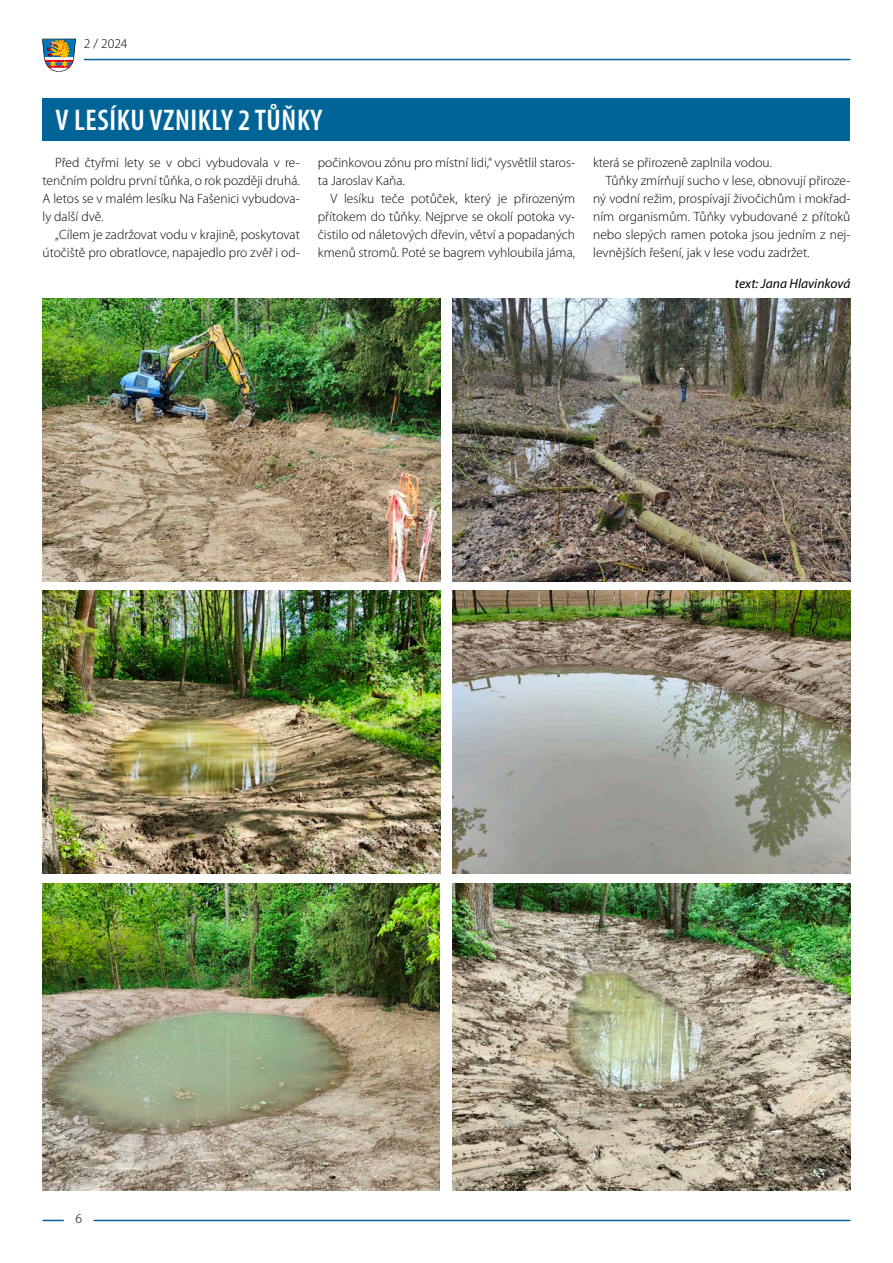
<style>
.page{position:relative;width:893px;height:1263px;background:#fff}
.page>*{position:absolute;margin:0;border:0;box-sizing:border-box;transform-origin:0 0}
.t1{font:600 condensed 30px "Myriad Pro";letter-spacing:.02em;color:#fff}
.t2{font:300 13.5px/18px "Myriad Pro";color:#000;text-align:justify}
.t3{font:italic 13.5px "Myriad Pro";color:#000}
</style>
<div class="page">
<hr style="left:94px;top:1220px;width:756px;height:1px;background:#006497">
<svg style="left:43px;top:1220px;width:21px;height:1px"></svg>
<hr style="left:84px;top:59px;width:766px;height:1px;background:#006497">
<svg style="left:42px;top:39px;width:34px;height:33px"></svg>
<div style="left:43px;top:98px;width:807px;height:42px;background:#006497"></div>
<img style="left:453px;top:299px;width:397px;height:283px">
<img style="left:453px;top:590px;width:397px;height:283px">
<img style="left:43px;top:299px;width:397px;height:283px">
<img style="left:43px;top:590px;width:397px;height:283px">
<img style="left:452px;top:883px;width:398px;height:308px">
<img style="left:42px;top:883px;width:398px;height:308px">
<p class="t2" style="left:84px;top:35px;width:45px">2 / 2024</p>
<h1 class="t1" style="left:56px;top:102px;width:268px">V LESÍKU VZNIKLY 2 TŮŇKY</h1>
<p class="t2" style="left:43px;top:154px;width:259px;text-indent:13px">Před čtyřmi lety se v obci vybudovala v re&shy;tenčním poldru první tůňka, o rok později druhá.<br>A letos se v malém lesíku Na Fašenici vybudova&shy;ly další dvě.</p>
<p class="t2" style="left:43px;top:226px;width:259px;text-align:right">„Cílem je zadržovat vodu v krajině, poskytovat útočiště pro obratlovce, napajedlo pro zvěř i od-</p>
<p class="t2" style="left:318px;top:154px;width:259px">počinkovou zónu pro místní lidi,“ vysvětlil staros&shy;ta Jaroslav Kaňa.</p>
<p class="t2" style="left:318px;top:190px;width:259px;text-indent:13px">V lesíku teče potůček, který je přirozeným přítokem do tůňky. Nejprve se okolí potoka vy&shy;čistilo od náletových dřevin, větví a popadaných kmenů stromů. Poté se bagrem vyhloubila jáma,</p>
<p class="t2" style="left:593px;top:154px;width:180px">která se přirozeně zaplnila vodou.</p>
<p class="t2" style="left:606px;top:172px;width:246px">Tůňky zmírňují sucho v lese, obnovují přiroze-</p>
<p class="t2" style="left:593px;top:190px;width:259px">ný vodní režim, prospívají živočichům i mokřad-</p>
<p class="t2" style="left:593px;top:208px;width:259px">ním organismům. Tůňky vybudované z přítoků</p>
<p class="t2" style="left:593px;top:226px;width:259px">nebo slepých ramen potoka jsou jedním z nej-</p>
<p class="t2" style="left:593px;top:244px;width:218px">levnějších řešení, jak v lese vodu zadržet.</p>
<p class="t3" style="left:735px;top:275px;width:117px">text: Jana Hlavinková</p>
<p class="t2" style="left:75px;top:1209px;width:8px">6</p>
</div>
